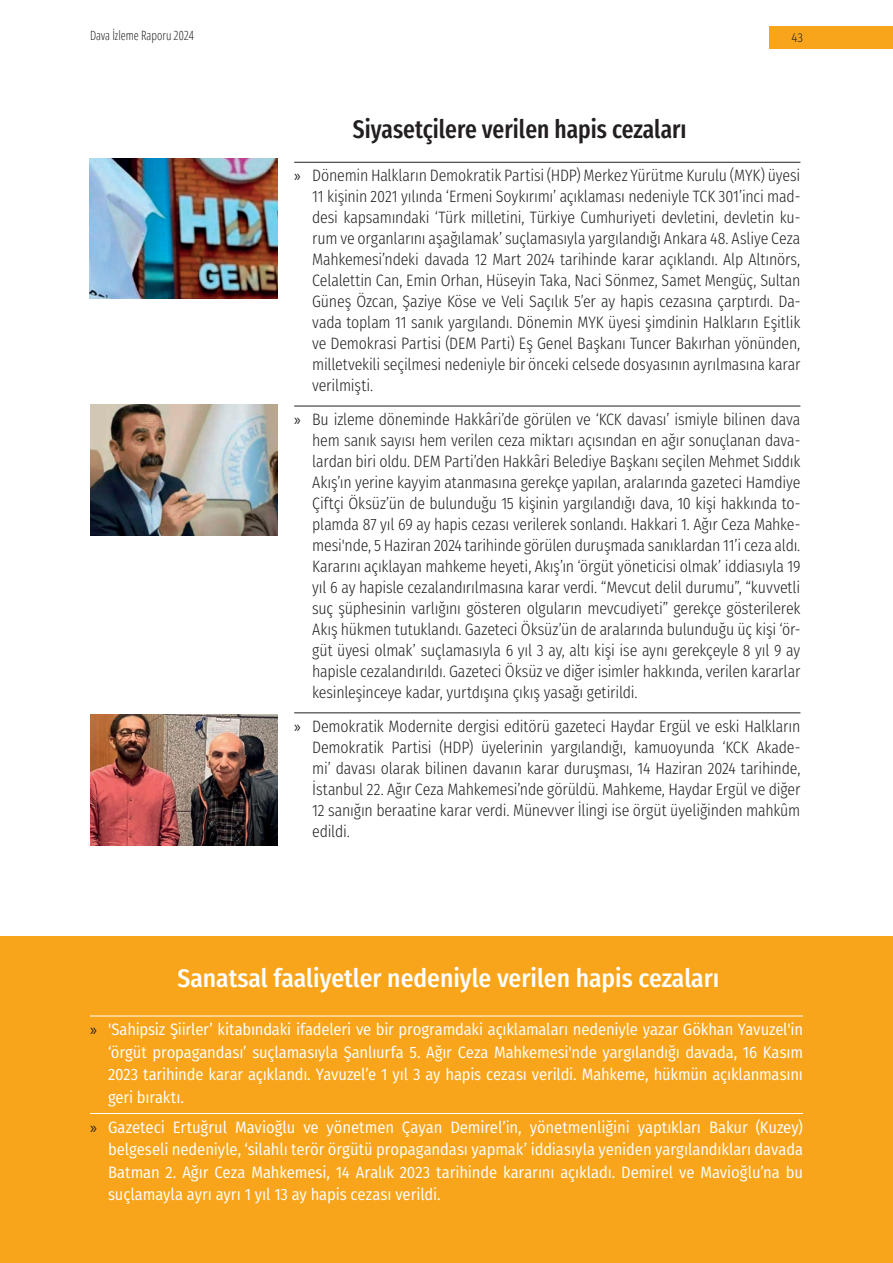
<style>
.page{position:relative;width:893px;height:1263px;background:#fff}
.page>*{position:absolute;margin:0;border:0;box-sizing:border-box;transform-origin:0 0}
.t1{font:500 25.5px "Fira Sans Condensed";color:#fff}
.t2{font:500 25.5px "Fira Sans Compressed";color:#231f20}
.t3{font:300 16.5px/21px "Fira Sans Condensed";letter-spacing:-.015em;color:#231f20;text-align:justify;scale:.96 1}
.t4{font:16.5px/22.5px "Fira Sans Condensed";letter-spacing:-.01em;color:#fff;text-align:justify}
.t5{font:300 condensed 12.75px "Open Sans";color:#231f20}
.t6{font:300 12.75px "Fira Sans Condensed";color:#231f20}
.s1{font-family:"Myriad Pro";font-weight:400}
.s2{font-family:"Myriad Pro";color:#231f20}
</style>
<div class="page">
<hr style="left:294px;top:162px;width:506px;height:1px;background:#231f20">
<hr style="left:294px;top:406px;width:506px;height:1px;background:#231f20">
<hr style="left:294px;top:712px;width:506px;height:1px;background:#231f20">
<img style="left:90px;top:158px;width:187px;height:141px">
<img style="left:91px;top:404px;width:187px;height:131px">
<img style="left:91px;top:715px;width:187px;height:130px">
<div style="left:0;top:936px;width:893px;height:327px;background:#f9a51b"></div>
<hr style="left:90px;top:1016px;width:713px;height:1px;background:#fff">
<hr style="left:90px;top:1113px;width:713px;height:1px;background:#fff">
<div style="left:769px;top:26px;width:124px;height:23px;background:#f9a51b"></div>
<p class="t5" style="left:90px;top:26px;width:105px">Dava İzleme Raporu 2024</p>
<p class="t6" style="left:791px;top:28px;width:13px">43</p>
<h1 class="t2" style="left:353px;top:108px;width:335px">Siyasetçilere verilen hapis cezaları</h1>
<p class="t3" style="left:312px;top:165px;width:510px;text-indent:-18px"><span class="s1">»</span> Dönemin Halkların Demokratik Partisi (HDP) Merkez Yürütme Kurulu (MYK) üyesi 11 kişinin 2021 yılında ‘Ermeni Soykırımı’ açıklaması nedeniyle TCK 301’inci mad&shy;desi kapsamındaki ‘Türk milletini, Türkiye Cumhuriyeti devletini, devletin ku&shy;rum ve organlarını aşağılamak’ suçlamasıyla yargılandığı Ankara 48. Asliye Ceza Mahkemesi’ndeki davada 12 Mart 2024 tarihinde karar açıklandı. Alp Altınörs, Celalettin Can, Emin Orhan, Hüseyin Taka, Naci Sönmez, Samet Mengüç, Sultan Güneş Özcan, Şaziye Köse ve Veli Saçılık 5’er ay hapis cezasına çarptırdı. Da&shy;vada toplam 11 sanık yargılandı. Dönemin MYK üyesi şimdinin Halkların Eşitlik ve Demokrasi Partisi (DEM Parti) Eş Genel Başkanı Tuncer Bakırhan yönünden, milletvekili seçilmesi nedeniyle bir önceki celsede dosyasının ayrılmasına karar verilmişti.</p>
<p class="t3" style="left:312px;top:409px;width:510px;text-indent:-18px"><span class="s1">»</span> Bu izleme döneminde Hakkâri’de görülen ve ‘KCK davası’ ismiyle bilinen dava hem sanık sayısı hem verilen ceza miktarı açısından en ağır sonuçlanan dava&shy;lardan biri oldu. DEM Parti’den Hakkâri Belediye Başkanı seçilen Mehmet Sıddık Akış’ın yerine kayyim atanmasına gerekçe yapılan, aralarında gazeteci Hamdiye Çiftçi Öksüz’ün de bulunduğu 15 kişinin yargılandığı dava, 10 kişi hakkında to&shy;plamda 87 yıl 69 ay hapis cezası verilerek sonlandı. Hakkari 1. Ağır Ceza Mahke&shy;mesi'nde, 5 Haziran 2024 tarihinde görülen duruşmada sanıklardan 11’i ceza aldı.<br>Kararını açıklayan mahkeme heyeti, Akış’ın ‘örgüt yöneticisi olmak’ iddiasıyla 19 yıl 6 ay hapisle cezalandırılmasına karar verdi. “Mevcut delil durumu”, “kuvvetli suç şüphesinin varlığını gösteren olguların mevcudiyeti” gerekçe gösterilerek Akış hükmen tutuklandı. Gazeteci Öksüz’ün de aralarında bulunduğu üç kişi ‘ör&shy;güt üyesi olmak’ suçlamasıyla 6 yıl 3 ay, altı kişi ise aynı gerekçeyle 8 yıl 9 ay hapisle cezalandırıldı. Gazeteci Öksüz ve diğer isimler hakkında, verilen kararlar kesinleşinceye kadar, yurtdışına çıkış yasağı getirildi.</p>
<p class="t3" style="left:312px;top:716px;width:510px;text-indent:-18px"><span class="s1">»</span> Demokratik Modernite dergisi editörü gazeteci Haydar Ergül ve eski Halkların Demokratik Partisi (HDP) üyelerinin yargılandığı, kamuoyunda ‘KCK Akade&shy;mi’ davası olarak bilinen davanın karar duruşması, 14 Haziran 2024 tarihinde, İstanbul 22. Ağır Ceza Mahkemesi’nde görüldü. Mahkeme, Haydar Ergül ve diğer 12 sanığın beraatine karar verdi. Münevver İlingi ise örgüt üyeliğinden mahkûm edildi.</p>
<h1 class="t1" style="left:177px;top:957px;width:543px">Sanatsal faaliyetler nedeniyle verilen hapis cezaları</h1>
<p class="t4" style="left:108px;top:1018px;width:696px;text-indent:-18px"><span class="s2">»</span> 'Sahipsiz Şiirler’ kitabındaki ifadeleri ve bir programdaki açıklamaları nedeniyle yazar Gökhan Yavuzel'in ‘örgüt propagandası’ suçlamasıyla Şanlıurfa 5. Ağır Ceza Mahkemesi'nde yargılandığı davada, 16 Kasım 2023 tarihinde karar açıklandı. Yavuzel’e 1 yıl 3 ay hapis cezası verildi. Mahkeme, hükmün açıklanmasını geri bıraktı.</p>
<p class="t4" style="left:108px;top:1115px;width:696px;text-indent:-18px"><span class="s2">»</span> Gazeteci Ertuğrul Mavioğlu ve yönetmen Çayan Demirel’in, yönetmenliğini yaptıkları Bakur (Kuzey) belgeseli nedeniyle, ‘silahlı terör örgütü propagandası yapmak’ iddiasıyla yeniden yargılandıkları davada Batman 2. Ağır Ceza Mahkemesi, 14 Aralık 2023 tarihinde kararını açıkladı. Demirel ve Mavioğlu’na bu suçlamayla ayrı ayrı 1 yıl 13 ay hapis cezası verildi.</p>
</div>
